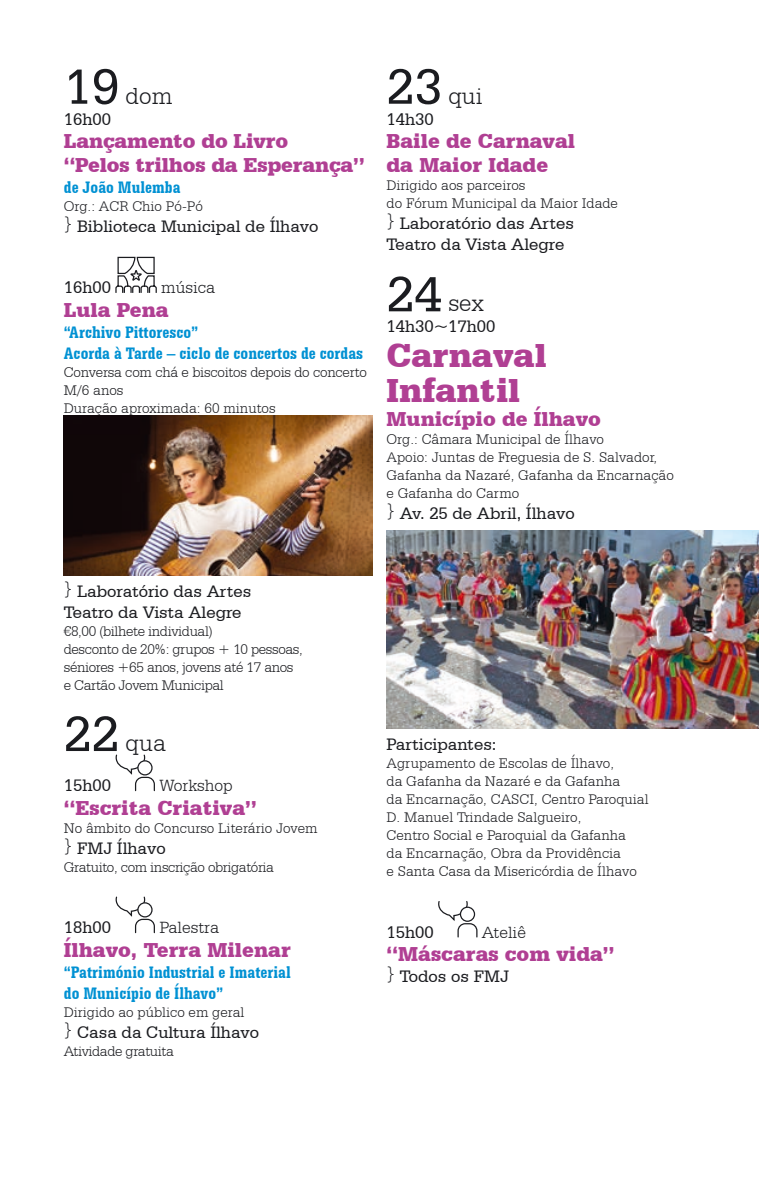
<style>
.page{position:relative;width:759px;height:1177px;background:#fff}
.page>*{position:absolute;margin:0;border:0;box-sizing:border-box;transform-origin:0 0}
.t1{font:900 35px/35px "Serifa BT";color:#b03f93}
.t2{font:300 25px "Serifa BT";color:#1b1c20}
.t3{font:900 21.25px/23.8px "Serifa BT";color:#b03f93}
.t4{font:17.5px/21px "Serifa BT";color:#1b1c20}
.t5{font:700 condensed 17.5px/21px "Serifa BT";color:#0091d3}
.t6{font:300 17.5px "Serifa BT";color:#1b1c20}
.t7{font:300 15px/18px "Serifa BT";color:#1b1c20}
.t8{font:300 15px/18px "Serifa BT";letter-spacing:-.025em;color:#1b1c20}
.s1{font-weight:400;font-size:52.5px}
</style>
<div class="page">
<svg style="left:115px;top:256px;width:42px;height:37px"></svg>
<img style="left:64px;top:415px;width:308px;height:161px">
<svg style="left:115px;top:754px;width:40px;height:37px"></svg>
<svg style="left:115px;top:896px;width:40px;height:37px"></svg>
<svg style="left:438px;top:901px;width:40px;height:37px"></svg>
<img style="left:386px;top:530px;width:372px;height:199px">
<h2 class="t2" style="left:64px;top:81px;width:110px"><span class="s1">19</span> dom</h2>
<p class="t4" style="left:64px;top:108px;width:49px">16h00</p>
<h3 class="t3" style="left:64px;top:129px;width:302px">Lançamento do Livro<br>“Pelos trilhos da Esperança”</h3>
<p class="t5" style="left:64px;top:177px;width:118px">de João Mulemba</p>
<p class="t7" style="left:64px;top:197px;width:141px">Org.: ACR Chio Pó-Pó</p>
<p class="t4" style="left:64px;top:216px;width:256px"><sup>}</sup> Biblioteca Municipal de Ílhavo</p>
<p class="t4" style="left:64px;top:276px;width:49px">16h00</p>
<p class="t6" style="left:161px;top:277px;width:56px">música</p>
<h3 class="t3" style="left:64px;top:297px;width:106px">Lula Pena</h3>
<p class="t5" style="left:64px;top:321px;width:301px">“Archivo Pittoresco”<br>Acorda à Tarde – ciclo de concertos de cordas</p>
<p class="t7" style="left:64px;top:362px;width:304px">Conversa com chá e biscoitos depois do concerto<br>M/6 anos<br>Duração aproximada: 60 minutos</p>
<h2 class="t2" style="left:386px;top:81px;width:97px"><span class="s1">23</span> qui</h2>
<p class="t4" style="left:386px;top:108px;width:49px">14h30</p>
<h3 class="t3" style="left:386px;top:129px;width:190px">Baile de Carnaval da Maior Idade</h3>
<p class="t7" style="left:386px;top:176px;width:233px">Dirigido aos parceiros<br>do Fórum Municipal da Maior Idade</p>
<p class="t4" style="left:386px;top:213px;width:189px"><sup>}</sup> Laboratório das Artes<br>Teatro da Vista Alegre</p>
<h2 class="t2" style="left:386px;top:289px;width:98px"><span class="s1">24</span> sex</h2>
<p class="t4" style="left:386px;top:316px;width:110px">14h30~17h00</p>
<h1 class="t1" style="left:386px;top:337px;width:162px">Carnaval<br>Infantil</h1>
<h3 class="t3" style="left:386px;top:406px;width:216px">Município de Ílhavo</h3>
<p class="t7" style="left:386px;top:430px;width:289px">Org.: Câmara Municipal de Ílhavo<br>Apoio: Juntas de Freguesia de S. Salvador, Gafanha da Nazaré, Gafanha da Encarnação e Gafanha do Carmo</p>
<p class="t4" style="left:386px;top:502px;width:190px"><sup>}</sup> Av. 25 de Abril, Ílhavo</p>
<p class="t4" style="left:64px;top:580px;width:189px"><sup>}</sup> Laboratório das Artes<br>Teatro da Vista Alegre</p>
<p class="t8" style="left:64px;top:622px;width:240px">€8,00 (bilhete individual)<br>desconto de 20%: grupos + 10 pessoas, séniores +65 anos, jovens até 17 anos e Cartão Jovem Municipal</p>
<h2 class="t2" style="left:64px;top:728px;width:104px"><span class="s1">22</span> qua</h2>
<p class="t4" style="left:64px;top:774px;width:49px">15h00</p>
<p class="t6" style="left:159px;top:775px;width:75px">Workshop</p>
<h3 class="t3" style="left:64px;top:795px;width:194px">“Escrita Criativa”</h3>
<p class="t7" style="left:64px;top:819px;width:255px">No âmbito do Concurso Literário Jovem</p>
<p class="t4" style="left:64px;top:837px;width:103px"><sup>}</sup> FMJ Ílhavo</p>
<p class="t8" style="left:64px;top:858px;width:212px">Gratuito, com inscrição obrigatória</p>
<p class="t4" style="left:64px;top:916px;width:49px">18h00</p>
<p class="t6" style="left:159px;top:917px;width:61px">Palestra</p>
<h3 class="t3" style="left:64px;top:937px;width:228px">Ílhavo, Terra Milenar</h3>
<p class="t5" style="left:64px;top:961px;width:228px">“Património Industrial e Imaterial do Município de Ílhavo”</p>
<p class="t7" style="left:64px;top:1002px;width:182px">Dirigido ao público em geral</p>
<p class="t4" style="left:64px;top:1021px;width:197px"><sup>}</sup> Casa da Cultura Ílhavo</p>
<p class="t8" style="left:64px;top:1041px;width:112px">Atividade gratuita</p>
<p class="t4" style="left:386px;top:733px;width:111px">Participantes:</p>
<p class="t7" style="left:386px;top:754px;width:263px">Agrupamento de Escolas de Ílhavo,<br>da Gafanha da Nazaré e da Gafanha<br>da Encarnação, CASCI, Centro Paroquial D. Manuel Trindade Salgueiro,<br>Centro Social e Paroquial da Gafanha<br>da Encarnação, Obra da Providência<br>e Santa Casa da Misericórdia de Ílhavo</p>
<p class="t4" style="left:386px;top:921px;width:49px">15h00</p>
<p class="t6" style="left:481px;top:921px;width:46px">Ateliê</p>
<h3 class="t3" style="left:386px;top:941px;width:229px">“Máscaras com vida”</h3>
<p class="t4" style="left:386px;top:965px;width:124px"><sup>}</sup> Todos os FMJ</p>
</div>
